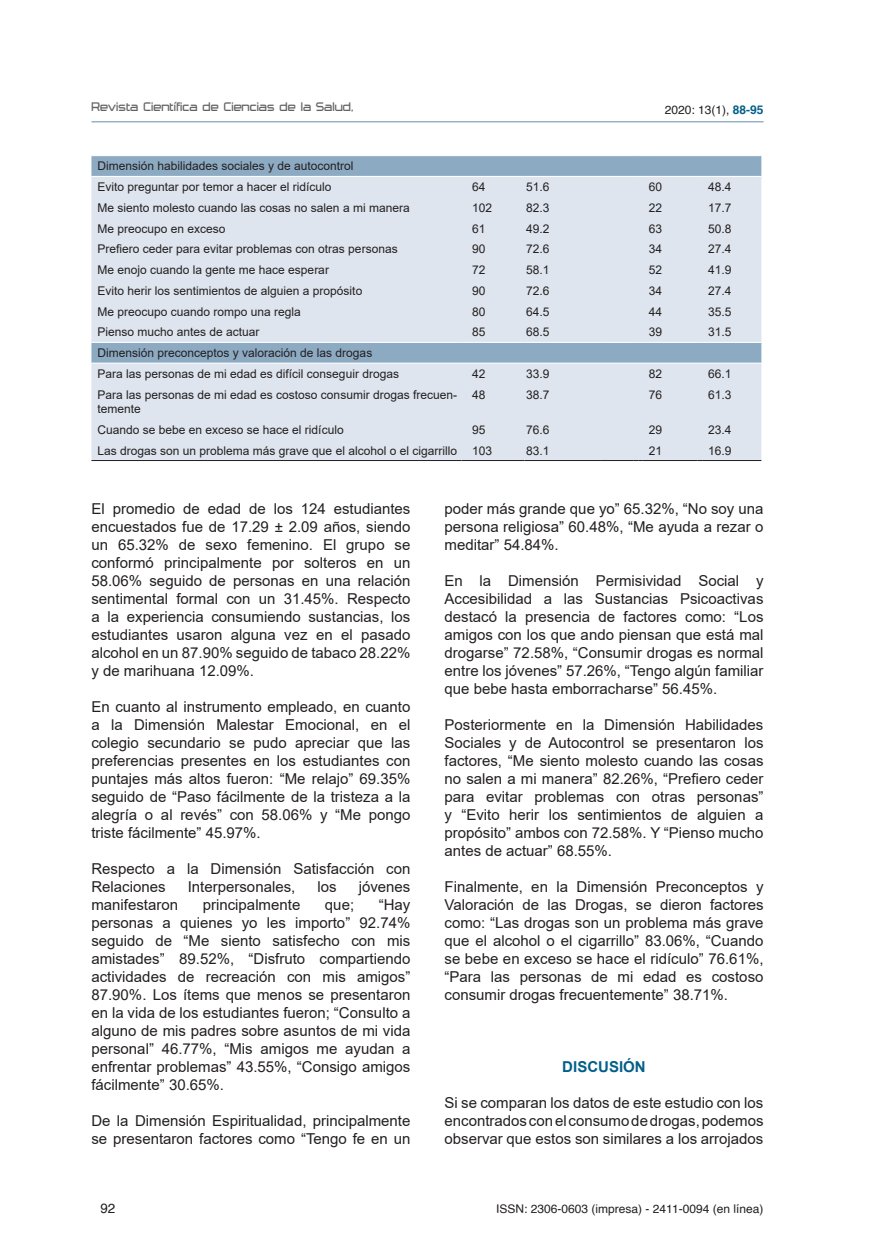
<style>
.page{position:relative;width:872px;height:1255px;background:#fff}
.page>*{position:absolute;margin:0;border:0;box-sizing:border-box;transform-origin:0 0}
.TEXTO_CUERPO_GENERAL{font:15px/18px "Arial";color:#231f20;text-align:justify}
.TEXTO_CUERPO_GENERAL-2{font:700 15px "Arial";color:#005f88}
.t1{font:300 13.5px "Trade Marker";letter-spacing:.01em;color:#636366;scale:.85 1}
.t2{font:13.5px "Helvetica";color:#231f20}
.REV_tabla_cuerpo{font:12px/14.4px "Arial";color:#231f20}
.t3{font:12px "Helvetica";color:#231f20}
.s1{font-weight:700;color:#005f88}
</style>
<div class="page">
<hr style="left:91px;top:121px;width:672px;height:1px;background:#749bb7">
<svg style="left:91px;top:156px;width:670px;height:20px;background:#8eabc3"></svg>
<svg style="left:91px;top:177px;width:670px;height:283px;background:#d8e0eb"></svg>
<hr style="left:91px;top:460px;width:370px;height:1px;background:#231f20">
<hr style="left:466px;top:460px;width:54px;height:1px;background:#231f20">
<hr style="left:524px;top:460px;width:77px;height:1px;background:#231f20">
<hr style="left:601px;top:460px;width:33px;height:1px;background:#231f20">
<hr style="left:643px;top:460px;width:54px;height:1px;background:#231f20">
<hr style="left:702px;top:460px;width:59px;height:1px;background:#231f20">
<hr style="left:91px;top:342px;width:370px;height:1px;background:#fff">
<hr style="left:466px;top:342px;width:54px;height:1px;background:#fff">
<hr style="left:524px;top:342px;width:77px;height:1px;background:#fff">
<hr style="left:601px;top:342px;width:33px;height:1px;background:#fff">
<hr style="left:643px;top:342px;width:54px;height:1px;background:#fff">
<hr style="left:702px;top:342px;width:59px;height:1px;background:#fff">
<hr style="left:91px;top:363px;width:370px;height:1px;background:#fff">
<hr style="left:466px;top:363px;width:54px;height:1px;background:#fff">
<hr style="left:524px;top:363px;width:77px;height:1px;background:#fff">
<hr style="left:601px;top:363px;width:33px;height:1px;background:#fff">
<hr style="left:643px;top:363px;width:54px;height:1px;background:#fff">
<hr style="left:702px;top:363px;width:59px;height:1px;background:#fff">
<p class="t1" style="left:91px;top:99px;width:310px">Revista Científica de Ciencias de la Salud,</p>
<p class="t3" style="left:664px;top:100px;width:100px">2020: 13(1), <span class="s1">88-95</span></p>
<p class="REV_tabla_cuerpo" style="left:97px;top:159px;width:258px">Dimensión habilidades sociales y de autocontrol</p>
<p class="REV_tabla_cuerpo" style="left:97px;top:180px;width:236px">Evito preguntar por temor a hacer el ridículo</p>
<p class="REV_tabla_cuerpo" style="left:472px;top:180px;width:15px">64</p>
<p class="REV_tabla_cuerpo" style="left:526px;top:180px;width:25px">51.6</p>
<p class="REV_tabla_cuerpo" style="left:649px;top:180px;width:15px">60</p>
<p class="REV_tabla_cuerpo" style="left:708px;top:180px;width:25px">48.4</p>
<p class="REV_tabla_cuerpo" style="left:97px;top:200px;width:314px">Me siento molesto cuando las cosas no salen a mi manera</p>
<p class="REV_tabla_cuerpo" style="left:472px;top:200px;width:22px">102</p>
<p class="REV_tabla_cuerpo" style="left:526px;top:200px;width:25px">82.3</p>
<p class="REV_tabla_cuerpo" style="left:649px;top:200px;width:15px">22</p>
<p class="REV_tabla_cuerpo" style="left:708px;top:200px;width:25px">17.7</p>
<p class="REV_tabla_cuerpo" style="left:97px;top:221px;width:130px">Me preocupo en exceso</p>
<p class="REV_tabla_cuerpo" style="left:472px;top:221px;width:15px">61</p>
<p class="REV_tabla_cuerpo" style="left:526px;top:221px;width:25px">49.2</p>
<p class="REV_tabla_cuerpo" style="left:649px;top:221px;width:15px">63</p>
<p class="REV_tabla_cuerpo" style="left:708px;top:221px;width:25px">50.8</p>
<p class="REV_tabla_cuerpo" style="left:97px;top:242px;width:302px">Prefiero ceder para evitar problemas con otras personas</p>
<p class="REV_tabla_cuerpo" style="left:472px;top:242px;width:15px">90</p>
<p class="REV_tabla_cuerpo" style="left:526px;top:242px;width:25px">72.6</p>
<p class="REV_tabla_cuerpo" style="left:649px;top:242px;width:15px">34</p>
<p class="REV_tabla_cuerpo" style="left:708px;top:242px;width:25px">27.4</p>
<p class="REV_tabla_cuerpo" style="left:97px;top:262px;width:233px">Me enojo cuando la gente me hace esperar</p>
<p class="REV_tabla_cuerpo" style="left:472px;top:262px;width:15px">72</p>
<p class="REV_tabla_cuerpo" style="left:526px;top:262px;width:25px">58.1</p>
<p class="REV_tabla_cuerpo" style="left:649px;top:262px;width:15px">52</p>
<p class="REV_tabla_cuerpo" style="left:708px;top:262px;width:25px">41.9</p>
<p class="REV_tabla_cuerpo" style="left:97px;top:283px;width:266px">Evito herir los sentimientos de alguien a propósito</p>
<p class="REV_tabla_cuerpo" style="left:472px;top:283px;width:15px">90</p>
<p class="REV_tabla_cuerpo" style="left:526px;top:283px;width:25px">72.6</p>
<p class="REV_tabla_cuerpo" style="left:649px;top:283px;width:15px">34</p>
<p class="REV_tabla_cuerpo" style="left:708px;top:283px;width:25px">27.4</p>
<p class="REV_tabla_cuerpo" style="left:97px;top:304px;width:205px">Me preocupo cuando rompo una regla</p>
<p class="REV_tabla_cuerpo" style="left:472px;top:304px;width:15px">80</p>
<p class="REV_tabla_cuerpo" style="left:526px;top:304px;width:25px">64.5</p>
<p class="REV_tabla_cuerpo" style="left:649px;top:304px;width:15px">44</p>
<p class="REV_tabla_cuerpo" style="left:708px;top:304px;width:25px">35.5</p>
<p class="REV_tabla_cuerpo" style="left:97px;top:325px;width:164px">Pienso mucho antes de actuar</p>
<p class="REV_tabla_cuerpo" style="left:472px;top:325px;width:15px">85</p>
<p class="REV_tabla_cuerpo" style="left:526px;top:325px;width:25px">68.5</p>
<p class="REV_tabla_cuerpo" style="left:649px;top:325px;width:15px">39</p>
<p class="REV_tabla_cuerpo" style="left:708px;top:325px;width:25px">31.5</p>
<p class="REV_tabla_cuerpo" style="left:97px;top:345px;width:276px">Dimensión preconceptos y valoración de las drogas</p>
<p class="REV_tabla_cuerpo" style="left:97px;top:366px;width:303px">Para las personas de mi edad es difícil conseguir drogas</p>
<p class="REV_tabla_cuerpo" style="left:472px;top:366px;width:15px">42</p>
<p class="REV_tabla_cuerpo" style="left:526px;top:366px;width:25px">33.9</p>
<p class="REV_tabla_cuerpo" style="left:649px;top:366px;width:15px">82</p>
<p class="REV_tabla_cuerpo" style="left:708px;top:366px;width:25px">66.1</p>
<p class="REV_tabla_cuerpo" style="left:97px;top:387px;width:361px">Para las personas de mi edad es costoso consumir drogas frecuen&shy;temente</p>
<p class="REV_tabla_cuerpo" style="left:472px;top:387px;width:15px">48</p>
<p class="REV_tabla_cuerpo" style="left:526px;top:387px;width:25px">38.7</p>
<p class="REV_tabla_cuerpo" style="left:649px;top:387px;width:15px">76</p>
<p class="REV_tabla_cuerpo" style="left:708px;top:387px;width:25px">61.3</p>
<p class="REV_tabla_cuerpo" style="left:97px;top:422px;width:248px">Cuando se bebe en exceso se hace el ridículo</p>
<p class="REV_tabla_cuerpo" style="left:472px;top:422px;width:15px">95</p>
<p class="REV_tabla_cuerpo" style="left:526px;top:422px;width:25px">76.6</p>
<p class="REV_tabla_cuerpo" style="left:649px;top:422px;width:15px">29</p>
<p class="REV_tabla_cuerpo" style="left:708px;top:422px;width:25px">23.4</p>
<p class="REV_tabla_cuerpo" style="left:97px;top:443px;width:361px">Las drogas son un problema más grave que el alcohol o el cigarrillo</p>
<p class="REV_tabla_cuerpo" style="left:472px;top:443px;width:22px">103</p>
<p class="REV_tabla_cuerpo" style="left:526px;top:443px;width:25px">83.1</p>
<p class="REV_tabla_cuerpo" style="left:649px;top:443px;width:15px">21</p>
<p class="REV_tabla_cuerpo" style="left:708px;top:443px;width:25px">16.9</p>
<p class="TEXTO_CUERPO_GENERAL" style="left:91px;top:499px;width:320px">El promedio de edad de los 124 estudiantes encuestados fue de 17.29 ± 2.09 años, siendo un 65.32% de sexo femenino. El grupo se conformó principalmente por solteros en un 58.06% seguido de personas en una relación sentimental formal con un 31.45%. Respecto a la experiencia consumiendo sustancias, los estudiantes usaron alguna vez en el pasado alcohol en un 87.90% seguido de tabaco 28.22% y de marihuana 12.09%.</p>
<p class="TEXTO_CUERPO_GENERAL" style="left:91px;top:697px;width:320px">En cuanto al instrumento empleado, en cuanto a la Dimensión Malestar Emocional, en el colegio secundario se pudo apreciar que las preferencias presentes en los estudiantes con puntajes más altos fueron: “Me relajo” 69.35% seguido de “Paso fácilmente de la tristeza a la alegría o al revés” con 58.06% y “Me pongo triste fácilmente” 45.97%.</p>
<p class="TEXTO_CUERPO_GENERAL" style="left:91px;top:859px;width:320px">Respecto a la Dimensión Satisfacción con<br>Relaciones</p>
<p class="TEXTO_CUERPO_GENERAL" style="left:188px;top:877px;width:109px">Interpersonales,</p>
<p class="TEXTO_CUERPO_GENERAL" style="left:317px;top:877px;width:21px">los</p>
<p class="TEXTO_CUERPO_GENERAL" style="left:359px;top:877px;width:53px">jóvenes</p>
<p class="TEXTO_CUERPO_GENERAL" style="left:91px;top:895px;width:320px;text-indent:287px">“Hay personas a quienes yo les importo” 92.74% seguido de “Me siento satisfecho con mis amistades” 89.52%, “Disfruto compartiendo actividades de recreación con mis amigos” 87.90%. Los ítems que menos se presentaron en la vida de los estudiantes fueron; “Consulto a alguno de mis padres sobre asuntos de mi vida personal” 46.77%, “Mis amigos me ayudan a enfrentar problemas” 43.55%, “Consigo amigos fácilmente” 30.65%.</p>
<p class="TEXTO_CUERPO_GENERAL" style="left:91px;top:1111px;width:320px">De la Dimensión Espiritualidad, principalmente se presentaron factores como “Tengo fe en un</p>
<p class="TEXTO_CUERPO_GENERAL" style="left:91px;top:895px;width:88px">manifestaron</p>
<p class="TEXTO_CUERPO_GENERAL" style="left:203px;top:895px;width:99px">principalmente</p>
<p class="TEXTO_CUERPO_GENERAL" style="left:325px;top:895px;width:31px">que;</p>
<p class="TEXTO_CUERPO_GENERAL" style="left:444px;top:499px;width:320px">poder más grande que yo” 65.32%, “No soy una persona religiosa” 60.48%, “Me ayuda a rezar o meditar” 54.84%.</p>
<p class="TEXTO_CUERPO_GENERAL" style="left:444px;top:571px;width:320px">En la Dimensión Permisividad Social y Accesibilidad a las Sustancias Psicoactivas destacó la presencia de factores como: “Los amigos con los que ando piensan que está mal drogarse” 72.58%, “Consumir drogas es normal entre los jóvenes” 57.26%, “Tengo algún familiar que bebe hasta emborracharse” 56.45%.</p>
<p class="TEXTO_CUERPO_GENERAL" style="left:444px;top:715px;width:320px">Posteriormente en la Dimensión Habilidades Sociales y de Autocontrol se presentaron los factores, “Me siento molesto cuando las cosas no salen a mi manera” 82.26%, “Prefiero ceder para evitar problemas con otras personas” y “Evito herir los sentimientos de alguien a propósito” ambos con 72.58%. Y “Pienso mucho antes de actuar” 68.55%.</p>
<p class="TEXTO_CUERPO_GENERAL" style="left:444px;top:877px;width:320px">Finalmente, en la Dimensión Preconceptos y Valoración de las Drogas, se dieron factores como: “Las drogas son un problema más grave que el alcohol o el cigarrillo” 83.06%, “Cuando se bebe en exceso se hace el ridículo” 76.61%, “Para las personas de mi edad es costoso consumir drogas frecuentemente” 38.71%.</p>
<p class="TEXTO_CUERPO_GENERAL-2" style="left:562px;top:1056px;width:85px">DISCUSIÓN</p>
<p class="TEXTO_CUERPO_GENERAL" style="left:444px;top:1093px;width:320px">Si se comparan los datos de este estudio con los encontrados con el consumo de drogas, podemos observar que estos son similares a los arrojados</p>
<p class="t2" style="left:100px;top:1197px;width:17px">92</p>
<p class="t3" style="left:496px;top:1199px;width:269px">ISSN: 2306-0603 (impresa) - 2411-0094 (en línea)</p>
</div>
